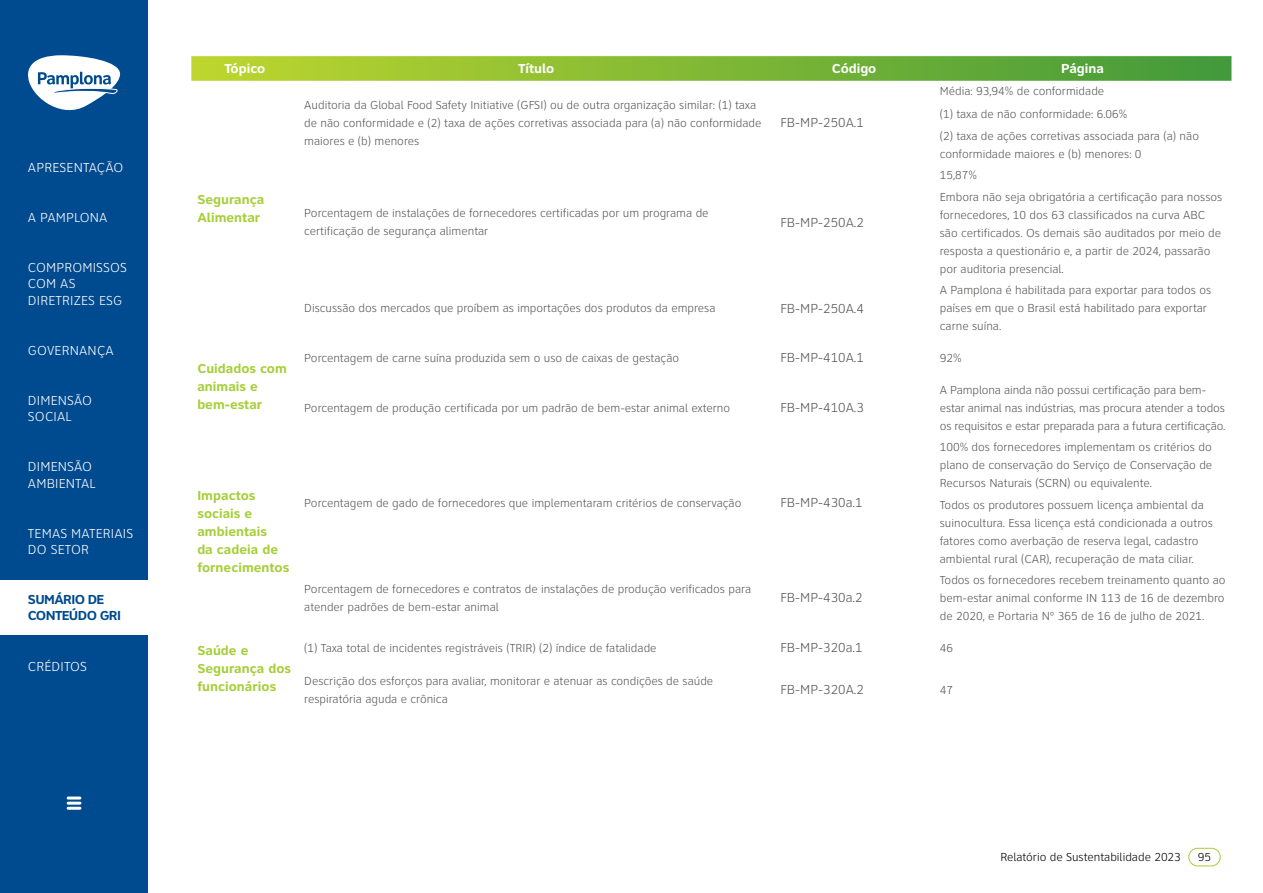
<style>
.page{position:relative;width:1263px;height:893px;background:#fff}
.page>*{position:absolute;margin:0;border:0;box-sizing:border-box;transform-origin:0 0}
.GRI_ESQUERDA{font:700 13.5px/18px "Clearview ATT";color:#a6ce38}
.t1{font:300 13.5px/16.2px "Clearview ATT";letter-spacing:.015em;color:#fff}
.Celula-esq{font:300 13.5px "Clearview ATT";color:#575756}
.Cabecalho-dir{font:700 13.5px "Clearview ATT";color:#fff}
.t2{font:700 13.5px/16.2px "Clearview ATT";letter-spacing:-.045em;color:#004a8f}
.Celula-esq-2{font:300 12px/18px "Clearview ATT";color:#575756}
.t3{font:300 12px "Clearview ATT";color:#000}
</style>
<div class="page">
<svg style="left:191px;top:56px;width:1040px;height:25px;background:#81b838"></svg>
<div style="left:0;top:0;width:148px;height:893px;background:#004a8f"></div>
<svg style="left:28px;top:55px;width:92px;height:55px"></svg>
<div style="left:0;top:580px;width:148px;height:55px;background:#fff"></div>
<div style="left:1188px;top:848px;width:32px;height:18px;border:1px solid #a6ce38;border-radius:9px"></div>
<svg style="left:68px;top:796px;width:12px;height:14px"></svg>
<p class="t1" style="left:28px;top:159px;width:97px">APRESENTAÇÃO</p>
<p class="t1" style="left:28px;top:210px;width:81px">A PAMPLONA</p>
<p class="t1" style="left:28px;top:260px;width:100px">COMPROMISSOS<br>COM AS<br>DIRETRIZES ESG</p>
<p class="t1" style="left:28px;top:342px;width:87px">GOVERNANÇA</p>
<p class="t1" style="left:28px;top:393px;width:66px">DIMENSÃO<br>SOCIAL</p>
<p class="t1" style="left:28px;top:459px;width:69px">DIMENSÃO<br>AMBIENTAL</p>
<p class="t1" style="left:28px;top:525px;width:107px">TEMAS MATERIAIS<br>DO SETOR</p>
<p class="t2" style="left:28px;top:592px;width:95px">SUMÁRIO DE<br>CONTEÚDO GRI</p>
<p class="t1" style="left:28px;top:658px;width:61px">CRÉDITOS</p>
<p class="Cabecalho-dir" style="left:224px;top:61px;width:42px">Tópico</p>
<p class="Cabecalho-dir" style="left:518px;top:61px;width:38px">Título</p>
<p class="Cabecalho-dir" style="left:832px;top:61px;width:46px">Código</p>
<p class="Cabecalho-dir" style="left:1061px;top:61px;width:44px">Página</p>
<p class="GRI_ESQUERDA" style="left:197px;top:191px;width:69px">Segurança<br>Alimentar</p>
<p class="GRI_ESQUERDA" style="left:197px;top:359px;width:91px">Cuidados com animais e bem-estar</p>
<p class="Celula-esq-2" style="left:304px;top:96px;width:459px">Auditoria da Global Food Safety Initiative (GFSI) ou de outra organização similar: (1) taxa de não conformidade e (2) taxa de ações corretivas associada para (a) não conformidade maiores e (b) menores</p>
<p class="Celula-esq" style="left:780px;top:115px;width:85px">FB-MP-250A.1</p>
<p class="Celula-esq-2" style="left:304px;top:204px;width:406px">Porcentagem de instalações de fornecedores certificadas por um programa de certificação de segurança alimentar</p>
<p class="Celula-esq" style="left:780px;top:215px;width:85px">FB-MP-250A.2</p>
<p class="Celula-esq-2" style="left:304px;top:299px;width:413px">Discussão dos mercados que proíbem as importações dos produtos da empresa</p>
<p class="Celula-esq" style="left:780px;top:301px;width:85px">FB-MP-250A.4</p>
<p class="Celula-esq-2" style="left:940px;top:83px;width:166px">Média: 93,94% de conformidade</p>
<p class="Celula-esq-2" style="left:940px;top:105px;width:189px">(1) taxa de não conformidade: 6.06%</p>
<p class="Celula-esq-2" style="left:940px;top:127px;width:261px">(2) taxa de ações corretivas associada para (a) não conformidade maiores e (b) menores: 0</p>
<p class="Celula-esq-2" style="left:940px;top:166px;width:39px">15,87%</p>
<p class="Celula-esq-2" style="left:940px;top:188px;width:284px">Embora não seja obrigatória a certificação para nossos fornecedores, 10 dos 63 classificados na curva ABC são certificados. Os demais são auditados por meio de resposta a questionário e, a partir de 2024, passarão por auditoria presencial.</p>
<p class="Celula-esq-2" style="left:940px;top:281px;width:273px">A Pamplona é habilitada para exportar para todos os países em que o Brasil está habilitado para exportar carne suína.</p>
<p class="Celula-esq-2" style="left:304px;top:349px;width:376px">Porcentagem de carne suína produzida sem o uso de caixas de gestação</p>
<p class="Celula-esq" style="left:780px;top:351px;width:85px">FB-MP-410A.1</p>
<p class="Celula-esq-2" style="left:940px;top:349px;width:23px">92%</p>
<p class="Celula-esq-2" style="left:304px;top:399px;width:427px">Porcentagem de produção certificada por um padrão de bem-estar animal externo</p>
<p class="Celula-esq" style="left:780px;top:400px;width:85px">FB-MP-410A.3</p>
<p class="Celula-esq-2" style="left:940px;top:381px;width:287px">A Pamplona ainda não possui certificação para bem&shy;estar animal nas indústrias, mas procura atender a todos os requisitos e estar preparada para a futura certificação.</p>
<p class="GRI_ESQUERDA" style="left:197px;top:486px;width:94px">Impactos sociais e ambientais<br>da cadeia de fornecimentos</p>
<p class="Celula-esq-2" style="left:304px;top:494px;width:439px">Porcentagem de gado de fornecedores que implementaram critérios de conservação</p>
<p class="Celula-esq" style="left:780px;top:495px;width:84px">FB-MP-430a.1</p>
<p class="Celula-esq-2" style="left:304px;top:580px;width:448px">Porcentagem de fornecedores e contratos de instalações de produção verificados para atender padrões de bem-estar animal</p>
<p class="Celula-esq" style="left:780px;top:591px;width:84px">FB-MP-430a.2</p>
<p class="Celula-esq-2" style="left:940px;top:438px;width:274px;text-align:justify">100% dos fornecedores implementam os critérios do plano de conservação do Serviço de Conservação de Recursos Naturais (SCRN) ou equivalente.</p>
<p class="Celula-esq-2" style="left:940px;top:496px;width:275px">Todos os produtores possuem licença ambiental da suinocultura. Essa licença está condicionada a outros fatores como averbação de reserva legal, cadastro ambiental rural (CAR), recuperação de mata ciliar.</p>
<p class="Celula-esq-2" style="left:940px;top:571px;width:287px;text-align:justify">Todos os fornecedores recebem treinamento quanto ao bem-estar animal conforme IN 113 de 16 de dezembro de 2020, e Portaria Nº 365 de 16 de julho de 2021.</p>
<p class="GRI_ESQUERDA" style="left:197px;top:642px;width:95px">Saúde e<br>Segurança dos funcionários</p>
<p class="Celula-esq-2" style="left:304px;top:639px;width:354px">(1) Taxa total de incidentes registráveis (TRIR) (2) índice de fatalidade</p>
<p class="Celula-esq" style="left:780px;top:640px;width:84px">FB-MP-320a.1</p>
<p class="Celula-esq-2" style="left:940px;top:639px;width:15px">46</p>
<p class="Celula-esq-2" style="left:304px;top:672px;width:410px">Descrição dos esforços para avaliar, monitorar e atenuar as condições de saúde respiratória aguda e crônica</p>
<p class="Celula-esq" style="left:780px;top:683px;width:85px">FB-MP-320A.2</p>
<p class="Celula-esq-2" style="left:940px;top:681px;width:15px">47</p>
<p class="t3" style="left:1000px;top:850px;width:182px">Relatório de Sustentabilidade 2023</p>
<p class="t3" style="left:1198px;top:850px;width:15px">95</p>
</div>
